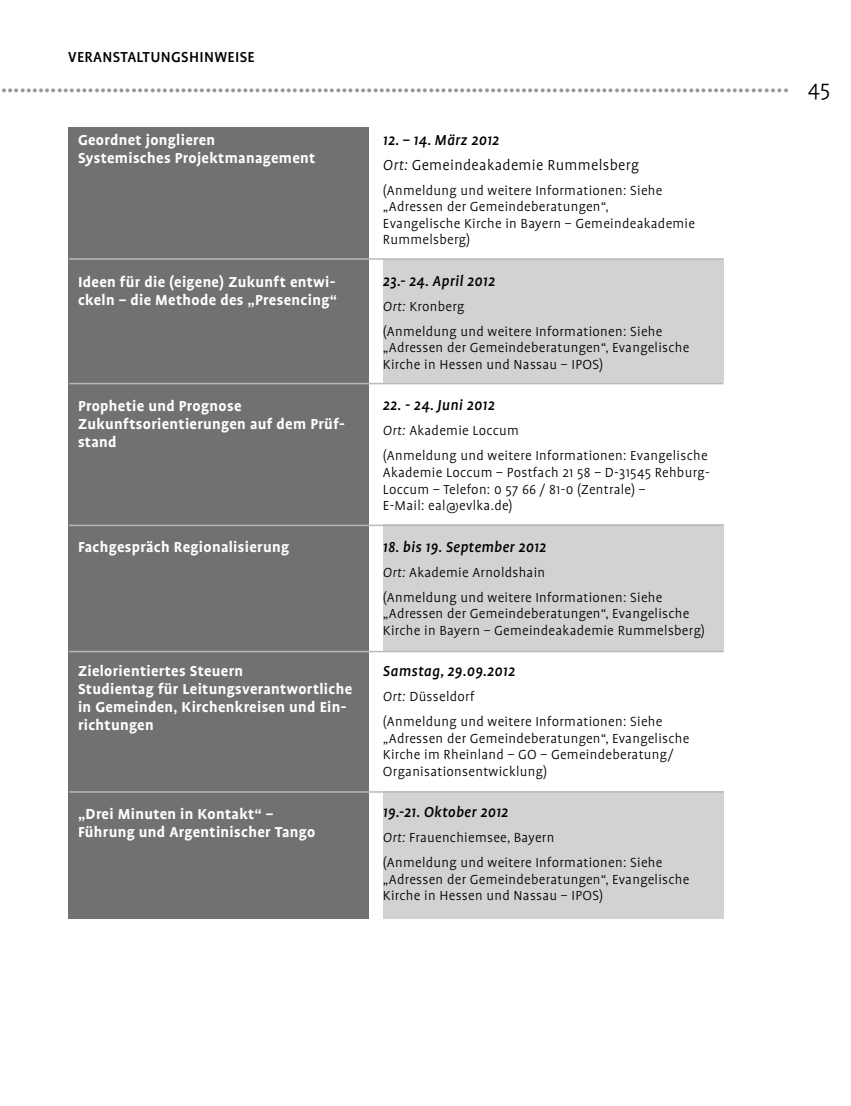
<style>
.page{position:relative;width:851px;height:1106px;background:#fff}
.page>*{position:absolute;margin:0;border:0;box-sizing:border-box;transform-origin:0 0}
.t1{font:700 21px "Officina Sans";color:#949597}
.t2{font:700 16.5px/18px "Profile OT";letter-spacing:.02em;color:#fff}
.t3{font:italic 500 16.5px "Profile OT";letter-spacing:.02em;color:#000}
.t4{font:300 16.5px/25px "Profile OT";letter-spacing:.02em;color:#000}
.t5{font:500 16.5px "Profile OT";letter-spacing:.02em;color:#000}
.t6{font:300 15px/16.5px "Profile OT";letter-spacing:.02em;color:#000}
.s1{font-family:"Profile OT";font-weight:300;font-size:24px;color:#000}
.s2{font-weight:500;font-style:italic}
.s3{font-style:italic}
</style>
<div class="page">
<div style="left:68px;top:128px;width:301px;height:790px;background:#707172"></div>
<div style="left:383px;top:259px;width:340px;height:123px;background:#d1d2d4"></div>
<div style="left:383px;top:524px;width:340px;height:128px;background:#d1d2d4"></div>
<div style="left:383px;top:791px;width:340px;height:127px;background:#d1d2d4"></div>
<hr style="left:69px;top:258px;width:654px;height:2px;background:#b7b9ba">
<hr style="left:69px;top:383px;width:654px;height:1px;background:#b7b9ba">
<hr style="left:69px;top:524px;width:654px;height:2px;background:#b7b9ba">
<hr style="left:69px;top:651px;width:654px;height:1px;background:#b7b9ba">
<hr style="left:69px;top:791px;width:654px;height:1px;background:#b7b9ba">
<p class="t5" style="left:68px;top:49px;width:188px">VERANSTALTUNGSHINWEISE</p>
<h1 class="t1" style="left:1px;top:73px;width:830px">…………………………………………………………………………………………………………....... <span class="s1">45</span></h1>
<p class="t4" style="left:383px;top:128px;width:258px"><span class="s2">12. – 14. März 2012<br></span><span class="s3">Ort:</span> Gemeindeakademie Rummelsberg</p>
<p class="t6" style="left:383px;top:183px;width:313px">(Anmeldung und weitere Informationen: Siehe „Adressen der Gemeindeberatungen“,<br>Evangelische Kirche in Bayern – Gemeindeakademie Rummelsberg)</p>
<p class="t3" style="left:383px;top:272px;width:113px">23.- 24. April 2012</p>
<p class="t6" style="left:383px;top:294px;width:281px;line-height:25px"><span class="s3">Ort:</span> Kronberg<br>(Anmeldung und weitere Informationen: Siehe</p>
<p class="t6" style="left:383px;top:340px;width:308px">„Adressen der Gemeindeberatungen“, Evangelische<br>Kirche in Hessen und Nassau – IPOS)</p>
<p class="t3" style="left:383px;top:397px;width:113px">22. - 24. Juni 2012</p>
<p class="t6" style="left:383px;top:419px;width:326px;line-height:25px"><span class="s3">Ort:</span> Akademie Loccum<br>(Anmeldung und weitere Informationen: Evangelische</p>
<p class="t6" style="left:383px;top:465px;width:328px">Akademie Loccum – Postfach 21 58 – D-31545 Rehburg-<br>Loccum – Telefon: 0 57 66 / 81-0 (Zentrale) –<br>E-Mail: eal@evlka.de)</p>
<p class="t3" style="left:383px;top:538px;width:165px">18. bis 19. September 2012</p>
<p class="t6" style="left:383px;top:560px;width:281px;line-height:25px"><span class="s3">Ort:</span> Akademie Arnoldshain<br>(Anmeldung und weitere Informationen: Siehe</p>
<p class="t6" style="left:383px;top:606px;width:323px">„Adressen der Gemeindeberatungen“, Evangelische<br>Kirche in Bayern – Gemeindeakademie Rummelsberg)</p>
<p class="t3" style="left:383px;top:662px;width:134px">Samstag, 29.09.2012</p>
<p class="t6" style="left:383px;top:685px;width:281px;line-height:25px"><span class="s3">Ort:</span> Düsseldorf<br>(Anmeldung und weitere Informationen: Siehe</p>
<p class="t6" style="left:383px;top:730px;width:308px">„Adressen der Gemeindeberatungen“, Evangelische<br>Kirche im Rheinland – GO – Gemeindeberatung/<br>Organisationsentwicklung)</p>
<p class="t3" style="left:383px;top:803px;width:127px">19.-21. Oktober 2012</p>
<p class="t6" style="left:383px;top:826px;width:281px;line-height:25px"><span class="s3">Ort:</span> Frauenchiemsee, Bayern<br>(Anmeldung und weitere Informationen: Siehe</p>
<p class="t6" style="left:383px;top:871px;width:308px">„Adressen der Gemeindeberatungen“, Evangelische<br>Kirche in Hessen und Nassau – IPOS)</p>
<p class="t2" style="left:78px;top:132px;width:239px">Geordnet jonglieren<br>Systemisches Projektmanagement</p>
<p class="t2" style="left:78px;top:274px;width:260px">Ideen für die (eigene) Zukunft entwi&shy;ckeln – die Methode des „Presencing“</p>
<p class="t2" style="left:78px;top:398px;width:268px">Prophetie und Prognose<br>Zukunftsorientierungen auf dem Prüf&shy;stand</p>
<p class="t2" style="left:78px;top:538px;width:213px">Fachgespräch Regionalisierung</p>
<p class="t2" style="left:78px;top:662px;width:276px">Zielorientiertes Steuern<br>Studientag für Leitungsverantwortliche in Gemeinden, Kirchenkreisen und Ein&shy;richtungen</p>
<p class="t2" style="left:78px;top:805px;width:239px">„Drei Minuten in Kontakt“ –<br>Führung und Argentinischer Tango</p>
</div>
